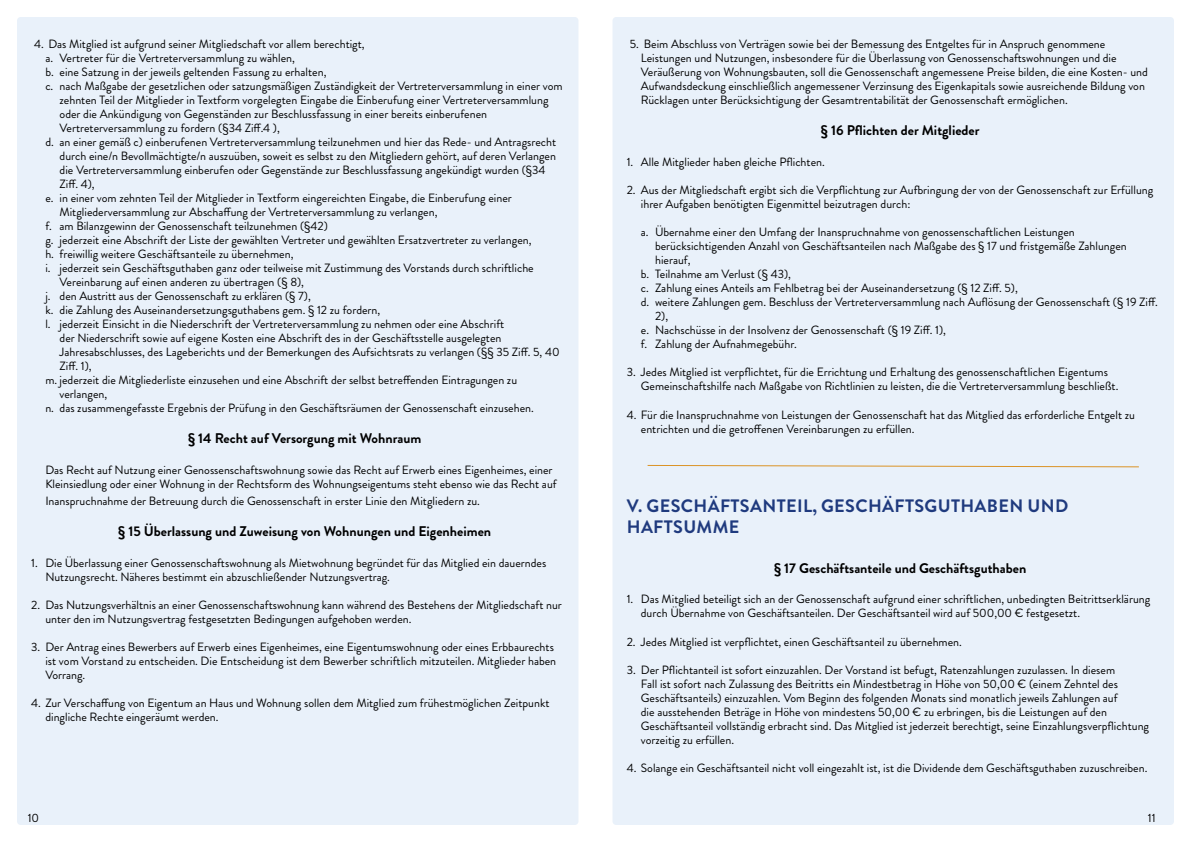
<style>
.page{position:relative;width:1191px;height:842px;background:#fff}
.page>*{position:absolute;margin:0;border:0;box-sizing:border-box;transform-origin:0 0}
.t1{font:700 18px/21.6px "Brandon Grotesque";letter-spacing:.02em;color:#1f3a7e}
.t2{font:700 14px "Brandon Grotesque";color:#000}
.t3{font:12px/14px "Brandon Grotesque";color:#000}
</style>
<div class="page">
<div style="left:17px;top:17px;width:561px;height:808px;background:#e9f1fa;border-radius:4px"></div>
<div style="left:612px;top:17px;width:562px;height:808px;background:#e9f1fa;border-radius:4px"></div>
<svg style="left:647px;top:464px;width:492px;height:4px"></svg>
<p class="t3" style="left:34px;top:37px;width:332px">4. Das Mitglied ist aufgrund seiner Mitgliedschaft vor allem berechtigt,</p>
<p class="t3" style="left:45px;top:51px;width:251px">a. Vertreter für die Vertreterversammlung zu wählen,</p>
<p class="t3" style="left:45px;top:65px;width:283px">b. eine Satzung in der jeweils geltenden Fassung zu erhalten,</p>
<p class="t3" style="left:45px;top:79px;width:519px">c. nach Maßgabe der gesetzlichen oder satzungsmäßigen Zuständigkeit der Vertreterversammlung in einer vom</p>
<p class="t3" style="left:60px;top:93px;width:490px">zehnten Teil der Mitglieder in Textform vorgelegten Eingabe die Einberufung einer Vertreterversammlung</p>
<p class="t3" style="left:60px;top:107px;width:429px">oder die Ankündigung von Gegenständen zur Beschlussfassung in einer bereits einberufenen</p>
<p class="t3" style="left:60px;top:121px;width:222px">Vertreterversammlung zu fordern (§34 Ziff.4 ),</p>
<p class="t3" style="left:45px;top:135px;width:512px">d. an einer gemäß c) einberufenen Vertreterversammlung teilzunehmen und hier das Rede- und Antragsrecht</p>
<p class="t3" style="left:60px;top:149px;width:498px">durch eine/n Bevollmächtigte/n auszuüben, soweit es selbst zu den Mitgliedern gehört, auf deren Verlangen</p>
<p class="t3" style="left:60px;top:163px;width:487px">die Vertreterversammlung einberufen oder Gegenstände zur Beschlussfassung angekündigt wurden (§34</p>
<p class="t3" style="left:60px;top:177px;width:37px">Ziff. 4),</p>
<p class="t3" style="left:45px;top:191px;width:468px">e. in einer vom zehnten Teil der Mitglieder in Textform eingereichten Eingabe, die Einberufung einer</p>
<p class="t3" style="left:60px;top:205px;width:379px">Mitgliederversammlung zur Abschaffung der Vertreterversammlung zu verlangen,</p>
<p class="t3" style="left:45px;top:219px;width:284px">f. am Bilanzgewinn der Genossenschaft teilzunehmen (§42)</p>
<p class="t3" style="left:45px;top:233px;width:488px">g. jederzeit eine Abschrift der Liste der gewählten Vertreter und gewählten Ersatzvertreter zu verlangen,</p>
<p class="t3" style="left:45px;top:247px;width:250px">h. freiwillig weitere Geschäftsanteile zu übernehmen,</p>
<p class="t3" style="left:45px;top:261px;width:490px">i. jederzeit sein Geschäftsguthaben ganz oder teilweise mit Zustimmung des Vorstands durch schriftliche</p>
<p class="t3" style="left:60px;top:275px;width:246px">Vereinbarung auf einen anderen zu übertragen (§ 8),</p>
<p class="t3" style="left:45px;top:289px;width:267px">j. den Austritt aus der Genossenschaft zu erklären (§ 7),</p>
<p class="t3" style="left:45px;top:303px;width:336px">k. die Zahlung des Auseinandersetzungsguthabens gem. § 12 zu fordern,</p>
<p class="t3" style="left:45px;top:317px;width:460px">l. jederzeit Einsicht in die Niederschrift der Vertreterversammlung zu nehmen oder eine Abschrift</p>
<p class="t3" style="left:60px;top:331px;width:443px">der Niederschrift sowie auf eigene Kosten eine Abschrift des in der Geschäftsstelle ausgelegten</p>
<p class="t3" style="left:60px;top:345px;width:501px">Jahresabschlusses, des Lageberichts und der Bemerkungen des Aufsichtsrats zu verlangen (§§ 35 Ziff. 5, 40</p>
<p class="t3" style="left:60px;top:359px;width:34px">Ziff. 1),</p>
<p class="t3" style="left:45px;top:373px;width:473px">m. jederzeit die Mitgliederliste einzusehen und eine Abschrift der selbst betreffenden Eintragungen zu</p>
<p class="t3" style="left:60px;top:387px;width:49px">verlangen,</p>
<p class="t3" style="left:45px;top:401px;width:490px">n. das zusammengefasste Ergebnis der Prüfung in den Geschäftsräumen der Genossenschaft einzusehen.</p>
<p class="t2" style="left:188px;top:428px;width:235px">§ 14 Recht auf Versorgung mit Wohnraum</p>
<p class="t3" style="left:45px;top:463px;width:513px">Das Recht auf Nutzung einer Genossenschaftswohnung sowie das Recht auf Erwerb eines Eigenheimes, einer<br>Kleinsiedlung oder einer Wohnung in der Rechtsform des Wohnungseigentums steht ebenso wie das Recht auf</p>
<p class="t3" style="left:45px;top:494px;width:436px">Inanspruchnahme der Betreuung durch die Genossenschaft in erster Linie den Mitgliedern zu.</p>
<p class="t2" style="left:118px;top:521px;width:374px">§ 15 Überlassung und Zuweisung von Wohnungen und Eigenheimen</p>
<p class="t3" style="left:45px;top:555px;width:502px;text-indent:-14px">1. Die Überlassung einer Genossenschaftswohnung als Mietwohnung begründet für das Mitglied ein dauerndes<br>Nutzungsrecht. Näheres bestimmt ein abzuschließender Nutzungsvertrag.</p>
<p class="t3" style="left:45px;top:598px;width:518px;text-indent:-14px">2. Das Nutzungsverhältnis an einer Genossenschaftswohnung kann während des Bestehens der Mitgliedschaft nur unter den im Nutzungsvertrag festgesetzten Bedingungen aufgehoben werden.</p>
<p class="t3" style="left:45px;top:640px;width:512px;text-indent:-14px">3. Der Antrag eines Bewerbers auf Erwerb eines Eigenheimes, eine Eigentumswohnung oder eines Erbbaurechts ist vom Vorstand zu entscheiden. Die Entscheidung ist dem Bewerber schriftlich mitzuteilen. Mitglieder haben<br>Vorrang.</p>
<p class="t3" style="left:45px;top:696px;width:505px;text-indent:-14px">4. Zur Verschaffung von Eigentum an Haus und Wohnung sollen dem Mitglied zum frühestmöglichen Zeitpunkt dingliche Rechte eingeräumt werden.</p>
<p class="t3" style="left:641px;top:37px;width:508px;text-indent:-11px">5. Beim Abschluss von Verträgen sowie bei der Bemessung des Entgeltes für in Anspruch genommene Leistungen und Nutzungen, insbesondere für die Überlassung von Genossenschaftswohnungen und die Veräußerung von Wohnungsbauten, soll die Genossenschaft angemessene Preise bilden, die eine Kosten- und Aufwandsdeckung einschließlich angemessener Verzinsung des Eigenkapitals sowie ausreichende Bildung von Rücklagen unter Berücksichtigung der Gesamtrentabilität der Genossenschaft ermöglichen.</p>
<p class="t2" style="left:820px;top:120px;width:160px">§ 16 Pflichten der Mitglieder</p>
<p class="t3" style="left:626px;top:155px;width:200px">1. Alle Mitglieder haben gleiche Pflichten.</p>
<p class="t3" style="left:641px;top:183px;width:514px;text-indent:-14px">2. Aus der Mitgliedschaft ergibt sich die Verpflichtung zur Aufbringung der von der Genossenschaft zur Erfüllung ihrer Aufgaben benötigten Eigenmittel beizutragen durch:</p>
<p class="t3" style="left:641px;top:225px;width:435px">a. Übernahme einer den Umfang der Inanspruchnahme von genossenschaftlichen Leistungen</p>
<p class="t3" style="left:655px;top:239px;width:473px">berücksichtigenden Anzahl von Geschäftsanteilen nach Maßgabe des § 17 und fristgemäße Zahlungen</p>
<p class="t3" style="left:655px;top:253px;width:37px">hierauf,</p>
<p class="t3" style="left:641px;top:267px;width:152px">b. Teilnahme am Verlust (§ 43),</p>
<p class="t3" style="left:641px;top:281px;width:378px">c. Zahlung eines Anteils am Fehlbetrag bei der Auseinandersetzung (§ 12 Ziff. 5),</p>
<p class="t3" style="left:641px;top:295px;width:518px">d. weitere Zahlungen gem. Beschluss der Vertreterversammlung nach Auflösung der Genossenschaft (§ 19 Ziff.</p>
<p class="t3" style="left:655px;top:309px;width:15px">2),</p>
<p class="t3" style="left:641px;top:323px;width:307px">e. Nachschüsse in der Insolvenz der Genossenschaft (§ 19 Ziff. 1),</p>
<p class="t3" style="left:641px;top:337px;width:157px">f. Zahlung der Aufnahmegebühr.</p>
<p class="t3" style="left:641px;top:365px;width:479px;text-indent:-14px">3. Jedes Mitglied ist verpflichtet, für die Errichtung und Erhaltung des genossenschaftlichen Eigentums<br>Gemeinschaftshilfe nach Maßgabe von Richtlinien zu leisten, die die Vertreterversammlung beschließt.</p>
<p class="t3" style="left:641px;top:408px;width:495px;text-indent:-14px">4. Für die Inanspruchnahme von Leistungen der Genossenschaft hat das Mitglied das erforderliche Entgelt zu entrichten und die getroffenen Vereinbarungen zu erfüllen.</p>
<h1 class="t1" style="left:627px;top:495px;width:443px">V. GESCHÄFTSANTEIL, GESCHÄFTSGUTHABEN UND<br>HAFTSUMME</h1>
<p class="t2" style="left:774px;top:558px;width:254px">§ 17 Geschäftsanteile und Geschäftsguthaben</p>
<p class="t3" style="left:641px;top:592px;width:511px;text-indent:-14px">1. Das Mitglied beteiligt sich an der Genossenschaft aufgrund einer schriftlichen, unbedingten Beitrittserklärung durch Übernahme von Geschäftsanteilen. Der Geschäftsanteil wird auf 500,00 € festgesetzt.</p>
<p class="t3" style="left:626px;top:635px;width:337px">2. Jedes Mitglied ist verpflichtet, einen Geschäftsanteil zu übernehmen.</p>
<p class="t3" style="left:641px;top:663px;width:510px;text-indent:-14px">3. Der Pflichtanteil ist sofort einzuzahlen. Der Vorstand ist befugt, Ratenzahlungen zuzulassen. In diesem<br>Fall ist sofort nach Zulassung des Beitritts ein Mindestbetrag in Höhe von 50,00 € (einem Zehntel des Geschäftsanteils) einzuzahlen. Vom Beginn des folgenden Monats sind monatlich jeweils Zahlungen auf<br>die ausstehenden Beträge in Höhe von mindestens 50,00 € zu erbringen, bis die Leistungen auf den Geschäftsanteil vollständig erbracht sind. Das Mitglied ist jederzeit berechtigt, seine Einzahlungsverpflichtung vorzeitig zu erfüllen.</p>
<p class="t3" style="left:626px;top:761px;width:522px">4. Solange ein Geschäftsanteil nicht voll eingezahlt ist, ist die Dividende dem Geschäftsguthaben zuzuschreiben.</p>
<p class="t3" style="left:28px;top:811px;width:13px">10</p>
<p class="t3" style="left:1147px;top:811px;width:9px">11</p>
</div>
